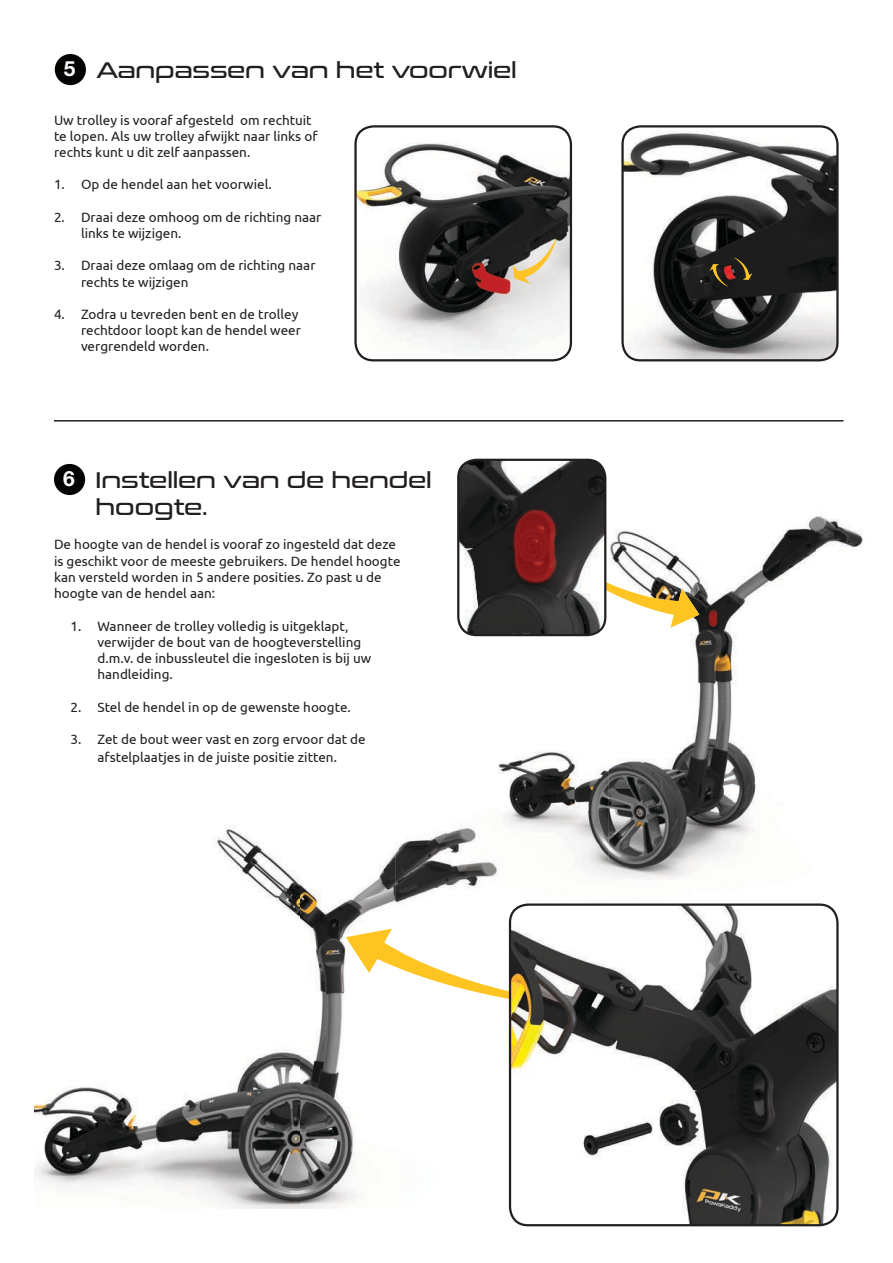
<style>
.page{position:relative;width:893px;height:1263px;background:#fff}
.page>*{position:absolute;margin:0;border:0;box-sizing:border-box;transform-origin:0 0}
.t1{font:22.5px/27px "Conthrax Rg";color:#231f20}
.t2{font:700 21px "Helvetica Neue LT Pro";color:#fff}
.t3{font:13.5px/16.2px "Ubuntu";color:#231f20}
</style>
<div class="page">
<div style="left:55px;top:54px;width:31px;height:31px;background:#040503;border-radius:50%"></div>
<div style="left:54px;top:464px;width:31px;height:31px;background:#040503;border-radius:50%"></div>
<hr style="left:54px;top:420px;width:789px;height:2px;background:#231f20">
<img style="left:357px;top:126px;width:214px;height:234px">
<div style="left:354px;top:125px;width:218px;height:236px;border:2px solid #231f20;border-radius:18px"></div>
<img style="left:624px;top:128px;width:213px;height:232px">
<div style="left:621px;top:125px;width:218px;height:236px;border:2px solid #231f20;border-radius:18px"></div>
<svg style="left:513px;top:239px;width:43px;height:45px;background:#b2a88d"></svg>
<svg style="left:710px;top:264px;width:18px;height:22px"></svg>
<svg style="left:734px;top:258px;width:18px;height:22px"></svg>
<img style="left:500px;top:458px;width:107px;height:37px">
<img style="left:553px;top:495px;width:263px;height:206px">
<img style="left:816px;top:515px;width:47px;height:37px">
<img style="left:609px;top:701px;width:147px;height:178px">
<svg style="left:605px;top:542px;width:94px;height:86px"></svg>
<img style="left:458px;top:460px;width:147px;height:175px">
<div style="left:457px;top:459px;width:149px;height:177px;border:2px solid #231f20;border-radius:18px"></div>
<img style="left:34px;top:825px;width:361px;height:384px">
<img style="left:508px;top:1011px;width:1px;height:197px">
<img style="left:395px;top:659px;width:214px;height:245px">
<svg style="left:346px;top:929px;width:163px;height:82px"></svg>
<img style="left:510px;top:906px;width:327px;height:319px">
<div style="left:509px;top:903px;width:330px;height:323px;border:2px solid #231f20;border-radius:18px"></div>
<h1 class="t1" style="left:96px;top:55px;width:422px">Aanpassen van het voorwiel</h1>
<p class="t3" style="left:54px;top:111px;width:265px">Uw trolley is vooraf afgesteld om rechtuit te lopen. Als uw trolley afwijkt naar links of rechts kunt u dit zelf aanpassen.</p>
<p class="t3" style="left:54px;top:176px;width:219px">1. Op de hendel aan het voorwiel.</p>
<p class="t3" style="left:81px;top:208px;width:242px;text-indent:-27px">2. Draai deze omhoog om de richting naar links te wijzigen.</p>
<p class="t3" style="left:81px;top:257px;width:236px;text-indent:-27px">3. Draai deze omlaag om de richting naar rechts te wijzigen</p>
<p class="t3" style="left:81px;top:306px;width:221px;text-indent:-27px">4. Zodra u tevreden bent en de trolley rechtdoor loopt kan de hendel weer vergrendeld worden.</p>
<h2 class="t2" style="left:64px;top:56px;width:13px">5</h2>
<h1 class="t1" style="left:96px;top:464px;width:338px">Instellen van de hendel hoogte.</h1>
<p class="t3" style="left:54px;top:536px;width:348px">De hoogte van de hendel is vooraf zo ingesteld dat deze is geschikt voor de meeste gebruikers. De hendel hoogte kan versteld worden in 5 andere posities. Zo past u de hoogte van de hendel aan:</p>
<p class="t3" style="left:97px;top:617px;width:275px;text-indent:-27px">1. Wanneer de trolley volledig is uitgeklapt, verwijder de bout van de hoogteverstelling d.m.v. de inbussleutel die ingesloten is bij uw handleiding.</p>
<p class="t3" style="left:70px;top:698px;width:282px">2. Stel de hendel in op de gewenste hoogte.</p>
<p class="t3" style="left:70px;top:730px;width:297px;line-height:18px;text-align:center">3. Zet de bout weer vast en zorg ervoor dat de afstelplaatjes in de juiste positie zitten.</p>
<h2 class="t2" style="left:63px;top:466px;width:13px">6</h2>
</div>
